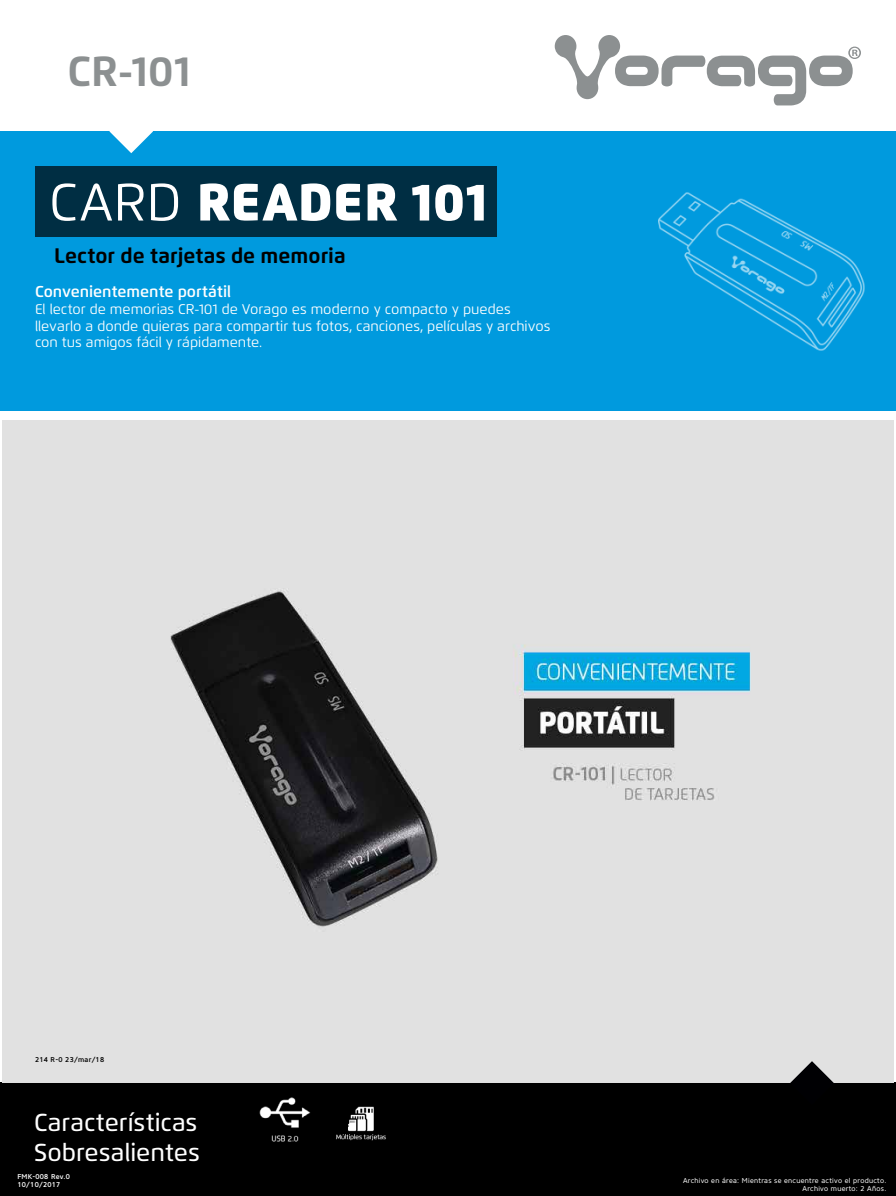
<style>
.page{position:relative;width:896px;height:1196px;background:#fff}
.page>*{position:absolute;margin:0;border:0;box-sizing:border-box;transform-origin:0 0}
.t1{font:900 52.5px "Flexo";color:#fff}
.t2{font:700 42px "Flexo";color:#8c9091}
.t3{font:500 24.5px/29.4px "Flexo";color:#fff}
.t4{font:700 21px "Flexo";color:#000}
.t5{font:600 15.75px "Flexo";color:#fff}
.t6{font:14px/16.8px "Flexo";color:#fff}
.t7{font:7px/7.9px "Core Sans N45";letter-spacing:.04em;color:#fff;text-align:right}
.t8{font:500 7px/7.9px "Core Sans N55";letter-spacing:.04em;color:#fff}
.t9{font:500 7px "Core Sans N55";letter-spacing:.04em;color:#000}
.s1{font-weight:400}
</style>
<div class="page">
<div style="left:0;top:1082px;width:896px;height:113px;background:#000"></div>
<div style="left:0;top:131px;width:896px;height:280px;background:#009ade"></div>
<img style="left:2px;top:420px;width:892px;height:662px">
<svg style="left:109px;top:131px;width:44px;height:22px"></svg>
<div style="left:35px;top:166px;width:462px;height:70px;background:#002e43"></div>
<svg style="left:790px;top:1060px;width:44px;height:23px"></svg>
<img style="left:259px;top:1097px;width:127px;height:45px">
<svg style="left:555px;top:35px;width:306px;height:70px"></svg>
<h2 class="t2" style="left:68px;top:45px;width:124px">CR-101</h2>
<h1 class="t1" style="left:49px;top:170px;width:440px"><span class="s1">CARD</span> READER 101</h1>
<h3 class="t4" style="left:54px;top:242px;width:293px">Lector de tarjetas de memoria</h3>
<p class="t5" style="left:35px;top:282px;width:198px">Convenientemente portátil</p>
<p class="t6" style="left:35px;top:300px;width:517px">El lector de memorias CR-101 de Vorago es moderno y compacto y puedes llevarlo a donde quieras para compartir tus fotos, canciones, películas y archivos con tus amigos fácil y rápidamente.</p>
<p class="t9" style="left:35px;top:1054px;width:71px">214 R-0 23/mar/18</p>
<h3 class="t3" style="left:34px;top:1107px;width:167px">Características<br>Sobresalientes</h3>
<p class="t8" style="left:18px;top:1172px;width:54px">FMK-008 Rev.0<br>10/10/2017</p>
<p class="t7" style="left:683px;top:1176px;width:205px">Archivo en área: Mientras se encuentre activo el producto.<br>Archivo muerto: 2 Años.</p>
</div>
